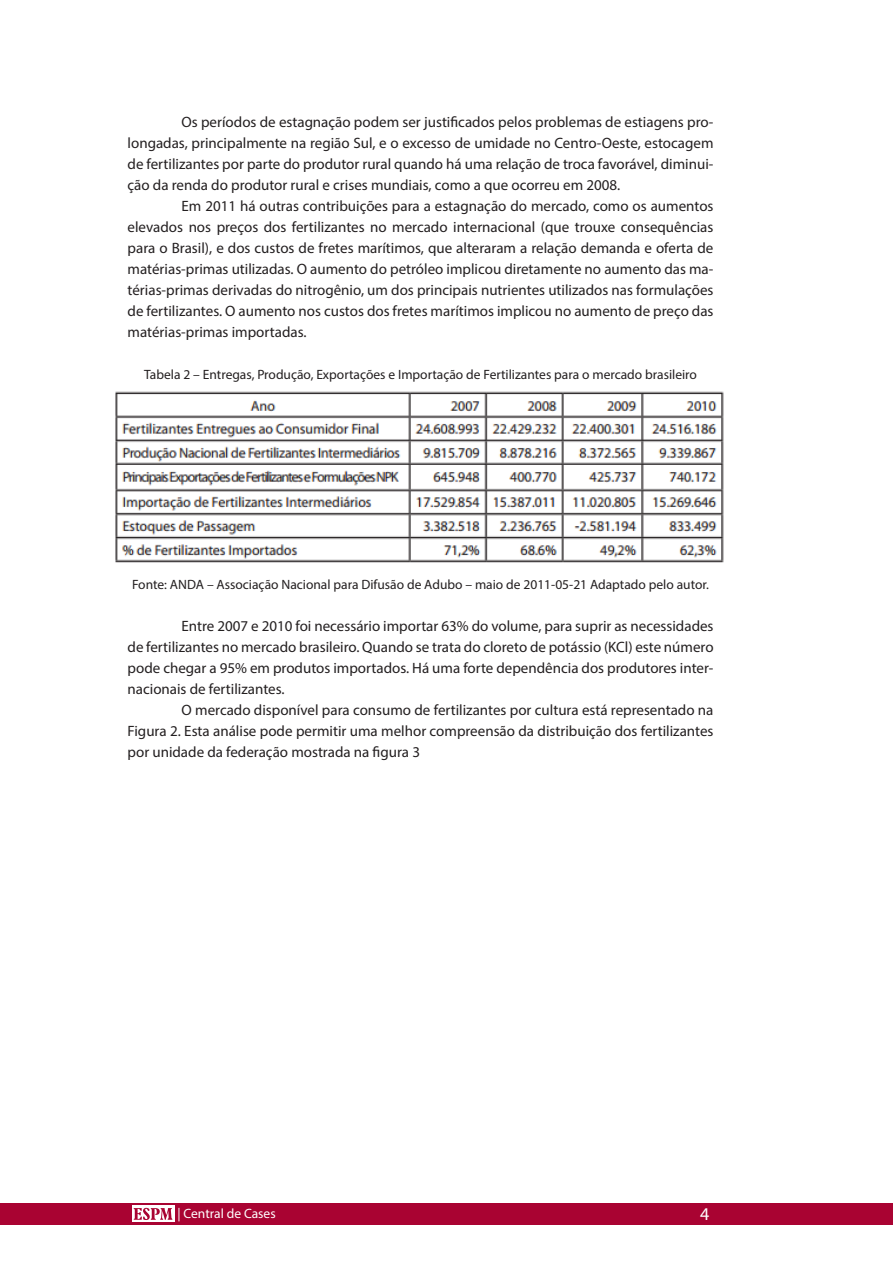
<style>
.page{position:relative;width:893px;height:1263px;background:#fff}
.page>*{position:absolute;margin:0;border:0;box-sizing:border-box;transform-origin:0 0}
.t1{font:18px "Myriad Pro";color:#fff}
.corpotexto{font:15px/21px "Myriad Pro";color:#231f20;text-align:justify}
.corpotexto-2{font:13.5px "Myriad Pro";color:#231f20}
.t2{font:13.5px "Myriad Pro";color:#fff}
</style>
<div class="page">
<div style="left:0;top:1203px;width:893px;height:22px;background:#a90332"></div>
<div style="left:132px;top:1206px;width:42px;height:16px;background:#fff"></div>
<svg style="left:134px;top:1208px;width:38px;height:12px"></svg>
<img style="left:115px;top:391px;width:609px;height:172px">
<p class="corpotexto" style="left:128px;top:112px;width:587px;text-indent:54px">Os períodos de estagnação podem ser justificados pelos problemas de estiagens pro&shy;longadas, principalmente na região Sul, e o excesso de umidade no Centro-Oeste, estocagem de fertilizantes por parte do produtor rural quando há uma relação de troca favorável, diminui&shy;ção da renda do produtor rural e crises mundiais, como a que ocorreu em 2008.</p>
<p class="corpotexto" style="left:128px;top:196px;width:587px;text-indent:54px">Em 2011 há outras contribuições para a estagnação do mercado, como os aumentos elevados nos preços dos fertilizantes no mercado internacional (que trouxe consequências para o Brasil), e dos custos de fretes marítimos, que alteraram a relação demanda e oferta de matérias-primas utilizadas. O aumento do petróleo implicou diretamente no aumento das ma&shy;térias-primas derivadas do nitrogênio, um dos principais nutrientes utilizados nas formulações de fertilizantes. O aumento nos custos dos fretes marítimos implicou no aumento de preço das matérias-primas importadas.</p>
<p class="corpotexto-2" style="left:144px;top:366px;width:554px">Tabela 2 – Entregas, Produção, Exportações e Importação de Fertilizantes para o mercado brasileiro</p>
<p class="corpotexto-2" style="left:132px;top:576px;width:578px">Fonte: ANDA – Associação Nacional para Difusão de Adubo – maio de 2011-05-21 Adaptado pelo autor.</p>
<p class="corpotexto" style="left:128px;top:616px;width:587px;text-indent:54px">Entre 2007 e 2010 foi necessário importar 63% do volume, para suprir as necessidades de fertilizantes no mercado brasileiro. Quando se trata do cloreto de potássio (KCl) este número pode chegar a 95% em produtos importados. Há uma forte dependência dos produtores inter&shy;nacionais de fertilizantes.</p>
<p class="corpotexto" style="left:128px;top:700px;width:587px;text-indent:54px">O mercado disponível para consumo de fertilizantes por cultura está representado na Figura 2. Esta análise pode permitir uma melhor compreensão da distribuição dos fertilizantes por unidade da federação mostrada na figura 3</p>
<p class="t2" style="left:177px;top:1205px;width:100px">| Central de Cases</p>
<p class="t1" style="left:700px;top:1203px;width:11px">4</p>
</div>
